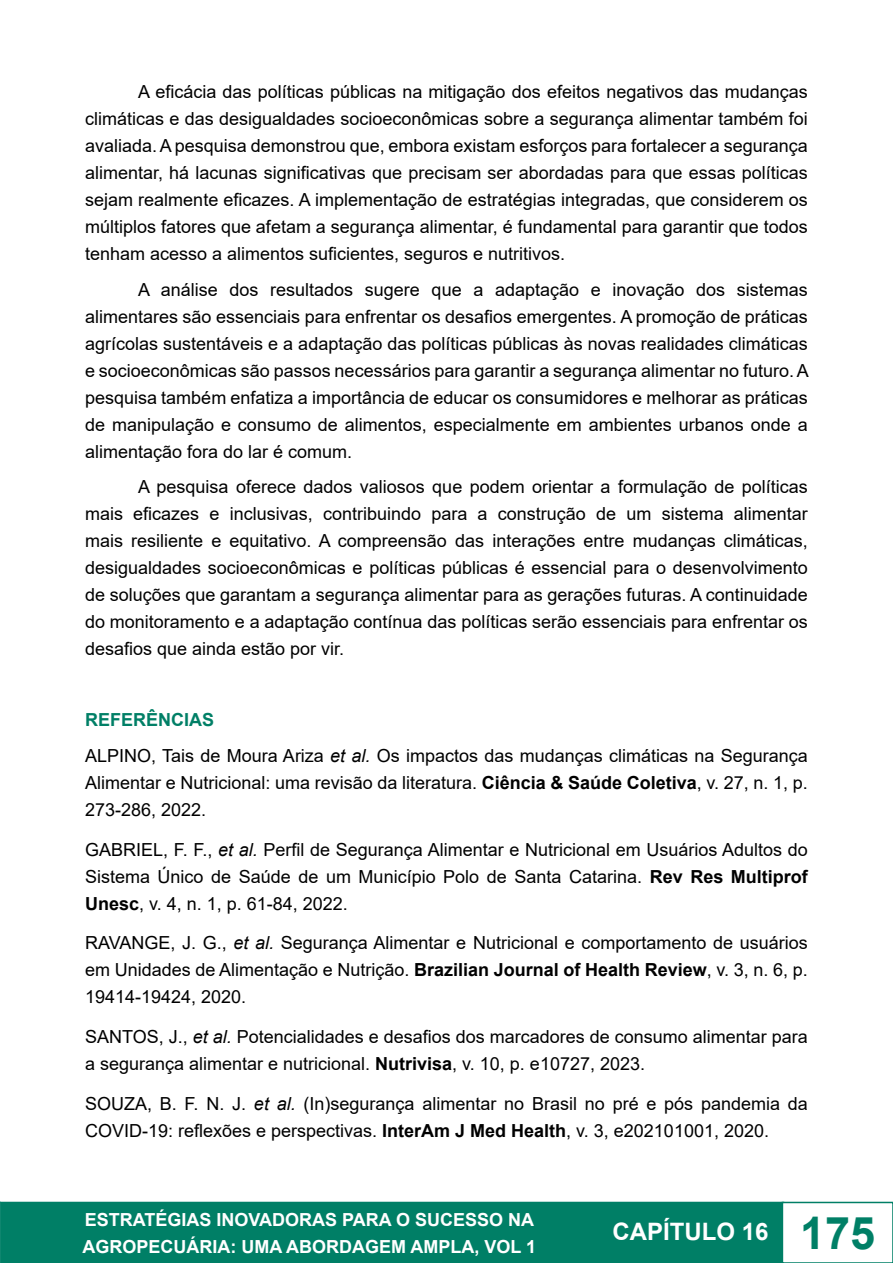
<style>
.page{position:relative;width:893px;height:1263px;background:#fff}
.page>*{position:absolute;margin:0;border:0;box-sizing:border-box;transform-origin:0 0}
.t1{font:700 24px "Arial";color:#fff}
.t2{font:18px/27px "Arial";color:#000;text-align:justify}
.t3{font:700 18px/27px "Arial";color:#fff}
.t4{font:700 18px "Arial";color:#007f66}
.s1{font-style:italic}
.s2{font-weight:700}
.s3{font-size:45px;color:#007f66}
</style>
<div class="page">
<div style="left:1px;top:1202px;width:782px;height:60px;background:#007f66"></div>
<div style="left:0;top:1202px;width:784px;height:61px;border:2px solid #007f66"></div>
<svg style="left:0;top:1202px;width:1px;height:61px"></svg>
<div style="left:782px;top:1202px;width:111px;height:61px;border:2px solid #007f66"></div>
<p class="t2" style="left:85px;top:78px;width:724px;text-indent:53px">A eficácia das políticas públicas na mitigação dos efeitos negativos das mudanças climáticas e das desigualdades socioeconômicas sobre a segurança alimentar também foi avaliada. A pesquisa demonstrou que, embora existam esforços para fortalecer a segurança alimentar, há lacunas significativas que precisam ser abordadas para que essas políticas sejam realmente eficazes. A implementação de estratégias integradas, que considerem os múltiplos fatores que afetam a segurança alimentar, é fundamental para garantir que todos tenham acesso a alimentos suficientes, seguros e nutritivos.</p>
<p class="t2" style="left:85px;top:276px;width:725px;text-indent:53px">A análise dos resultados sugere que a adaptação e inovação dos sistemas alimentares são essenciais para enfrentar os desafios emergentes. A promoção de práticas agrícolas sustentáveis e a adaptação das políticas públicas às novas realidades climáticas e socioeconômicas são passos necessários para garantir a segurança alimentar no futuro. A pesquisa também enfatiza a importância de educar os consumidores e melhorar as práticas de manipulação e consumo de alimentos, especialmente em ambientes urbanos onde a alimentação fora do lar é comum.</p>
<p class="t2" style="left:85px;top:473px;width:724px;text-indent:53px">A pesquisa oferece dados valiosos que podem orientar a formulação de políticas mais eficazes e inclusivas, contribuindo para a construção de um sistema alimentar mais resiliente e equitativo. A compreensão das interações entre mudanças climáticas, desigualdades socioeconômicas e políticas públicas é essencial para o desenvolvimento de soluções que garantam a segurança alimentar para as gerações futuras. A continuidade do monitoramento e a adaptação contínua das políticas serão essenciais para enfrentar os desafios que ainda estão por vir.</p>
<p class="t4" style="left:85px;top:707px;width:131px">REFERÊNCIAS</p>
<p class="t2" style="left:85px;top:742px;width:724px">ALPINO, Tais de Moura Ariza <span class="s1">et al.</span> Os impactos das mudanças climáticas na Segurança Alimentar e Nutricional: uma revisão da literatura. <span class="s2">Ciência &amp; Saúde Coletiva</span>, v. 27, n. 1, p.<br>273-286, 2022.</p>
<p class="t2" style="left:85px;top:835px;width:724px">GABRIEL, F. F., <span class="s1">et al.</span> Perfil de Segurança Alimentar e Nutricional em Usuários Adultos do Sistema Único de Saúde de um Município Polo de Santa Catarina. <span class="s2">Rev Res Multiprof Unesc</span>, v. 4, n. 1, p. 61-84, 2022.</p>
<p class="t2" style="left:85px;top:929px;width:724px">RAVANGE, J. G., <span class="s1">et al.</span> Segurança Alimentar e Nutricional e comportamento de usuários em Unidades de Alimentação e Nutrição. <span class="s2">Brazilian Journal of Health Review</span>, v. 3, n. 6, p.<br>19414-19424, 2020.</p>
<p class="t2" style="left:85px;top:1023px;width:724px">SANTOS, J., <span class="s1">et al.</span> Potencialidades e desafios dos marcadores de consumo alimentar para a segurança alimentar e nutricional. <span class="s2">Nutrivisa</span>, v. 10, p. e10727, 2023.</p>
<p class="t2" style="left:85px;top:1090px;width:724px">SOUZA, B. F. N. J. <span class="s1">et al.</span> (In)segurança alimentar no Brasil no pré e pós pandemia da<br>COVID-19: reflexões e perspectivas. <span class="s2">InterAm J Med Health</span>, v. 3, e202101001, 2020.</p>
<p class="t3" style="left:82px;top:1206px;width:455px">ESTRATÉGIAS INOVADORAS PARA O SUCESSO NA<br>AGROPECUÁRIA: UMA ABORDAGEM AMPLA, VOL 1</p>
<h1 class="t1" style="left:612px;top:1215px;width:264px">CAPÍTULO 16 <span class="s3">175</span></h1>
</div>
